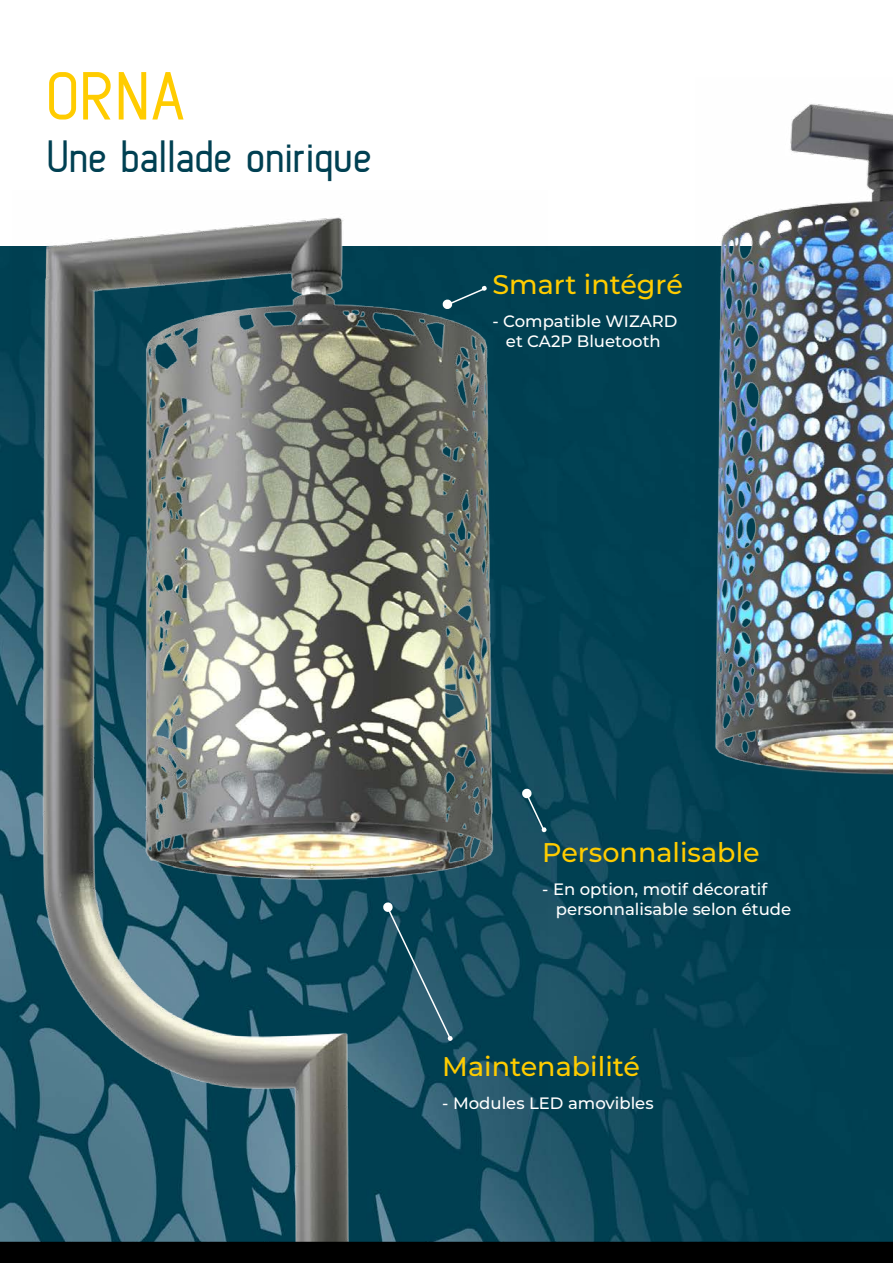
<style>
.page{position:relative;width:893px;height:1263px;background:#fff}
.page>*{position:absolute;margin:0;border:0;box-sizing:border-box;transform-origin:0 0}
.t1{font:67.5px "Anson";color:#fc0}
.t2{font:45px "Anson";color:#004052}
.t3{font:500 27px "Montserrat";color:#fc0}
.t4{font:500 16.5px/19.8px "Montserrat";color:#fff}
</style>
<div class="page">
<img style="left:0;top:247px;width:893px;height:951px">
<img style="left:13px;top:217px;width:534px;height:981px">
<img style="left:695px;top:104px;width:198px;height:844px">
<svg style="left:521px;top:788px;width:26px;height:45px"></svg>
<svg style="left:383px;top:902px;width:70px;height:139px;background:#1e5466"></svg>
<svg style="left:442px;top:286px;width:45px;height:24px"></svg>
<svg style="left:0;top:1198px;width:893px;height:65px;background:#153844"></svg>
<h1 class="t1" style="left:47px;top:58px;width:140px">ORNA</h1>
<h2 class="t2" style="left:47px;top:131px;width:326px">Une ballade onirique</h2>
<h3 class="t3" style="left:492px;top:266px;width:192px">Smart intégré</h3>
<p class="t4" style="left:492px;top:311px;width:187px;text-align:center">- Compatible WIZARD et CA2P Bluetooth</p>
<h3 class="t3" style="left:542px;top:833px;width:219px">Personnalisable</h3>
<p class="t4" style="left:556px;top:878px;width:237px;text-indent:-13px">- En option, motif décoratif personnalisable selon étude</p>
<h3 class="t3" style="left:442px;top:1047px;width:199px">Maintenabilité</h3>
<p class="t4" style="left:442px;top:1092px;width:213px">- Modules LED amovibles</p>
</div>
